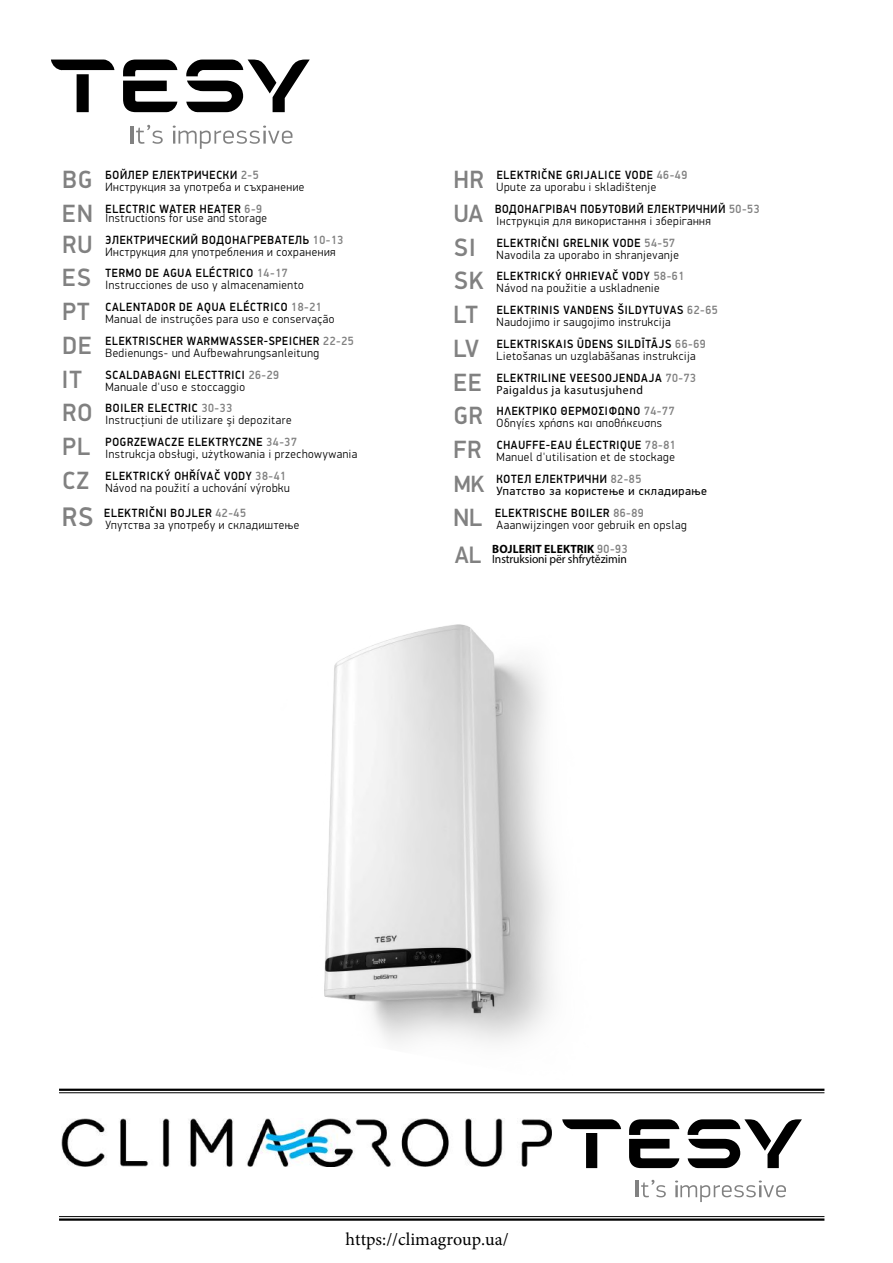
<style>
.page{position:relative;width:893px;height:1263px;background:#fff}
.page>*{position:absolute;margin:0;border:0;box-sizing:border-box;transform-origin:0 0}
.t1{font:500 27px "PF Din Display Pro";color:#818181;scale:.95 1}
.t2{font:500 25.05px "PF Din Display Pro";letter-spacing:.05em;color:#818181;scale:.95 1}
.t3{font:500 23.55px "PF Din Display Pro";color:#818181;scale:.95 1}
.t4{font:18px "Minion Pro";color:#000}
.t5{font:300 12px/12px "PF Din Display Pro";letter-spacing:.05em;color:#000;scale:.95 1}
.t6{font:12px/12px "PF Din Display Pro";letter-spacing:.05em;color:#000}
.t7{font:12px/9.3px "Myriad Pro";color:#000;text-align:right}
.t8{font:500 12px "PF Din Display Pro";letter-spacing:.07em;color:#000;scale:.9 1}
.t9{font:12px "Myriad Pro";letter-spacing:.05em;color:#000}
.s1{font-weight:500;font-size:25.05px;color:#818181}
.s2{font-weight:500}
.s3{font-weight:500;color:#818181}
.s4{color:#818181}
.s5{font-family:"PF Din Display Pro";font-weight:500;font-size:23.85px;color:#818181}
.s6{font-weight:700}
.s7{font-family:"PF Din Display Pro";font-weight:500;color:#818181}
</style>
<div class="page">
<hr style="left:130px;top:126px;width:3px;height:18px;background:#818181">
<svg style="left:136px;top:125px;width:27px;height:19px"></svg>
<svg style="left:173px;top:126px;width:119px;height:23px"></svg>
<svg style="left:51px;top:60px;width:63px;height:52px"></svg>
<svg style="left:123px;top:60px;width:54px;height:52px"></svg>
<svg style="left:186px;top:60px;width:124px;height:52px"></svg>
<hr style="left:636px;top:1180px;width:3px;height:17px;background:#818181">
<svg style="left:641px;top:1180px;width:25px;height:17px"></svg>
<svg style="left:675px;top:1180px;width:111px;height:22px"></svg>
<svg style="left:562px;top:1119px;width:59px;height:49px"></svg>
<svg style="left:629px;top:1119px;width:50px;height:49px"></svg>
<svg style="left:688px;top:1119px;width:114px;height:49px"></svg>
<hr style="left:59px;top:1216px;width:765px;height:1px;background:#000">
<hr style="left:59px;top:1218px;width:765px;height:3px;background:#000">
<hr style="left:59px;top:1089px;width:765px;height:2px;background:#000">
<hr style="left:59px;top:1092px;width:765px;height:1px;background:#000">
<img style="left:324px;top:624px;width:228px;height:419px">
<img style="left:62px;top:1119px;width:490px;height:47px">
<p class="t5" style="left:105px;top:169px;width:211px;text-indent:-43px"><span class="s1">BG</span> <span class="s2">БОЙЛЕР ЕЛЕКТРИЧЕСКИ</span> <span class="s3">2-5<br></span>Инструкция за употреба и съхранение</p>
<p class="t5" style="left:105px;top:204px;width:172px;line-height:9px;text-indent:-43px"><span class="s1">EN</span> <span class="s2">ELECTRIC WATER HEATER</span> <span class="s3">6-9<br></span>Instructions for use and storage</p>
<p class="t5" style="left:105px;top:234px;width:252px;text-indent:-43px"><span class="s1">RU</span> <span class="s2">ЭЛЕКТРИЧЕСКИЙ ВОДОНАГРЕВАТЕЛЬ</span> <span class="s3">10-13<br></span>Инструкция для употребления и сохранения</p>
<p class="t5" style="left:105px;top:267px;width:210px;text-indent:-43px"><span class="s1">ES</span> <span class="s2">TERMO DE AGUA ELÉCTRICO</span> <span class="s3">14-17<br></span>Instrucciones de uso y almacenamiento</p>
<h2 class="t2" style="left:62px;top:297px;width:30px">PT</h2>
<p class="t5" style="left:105px;top:301px;width:243px"><span class="s2">CALENTADOR DE AQUA ELÉCTRICO</span> <span class="s3">18-21<br></span>Manual de instruções para uso e conservação</p>
<p class="t5" style="left:105px;top:335px;width:263px;text-indent:-43px"><span class="s1">DE</span> <span class="s2">ELEKTRISCHER WARMWASSER-SPEICHER</span> <span class="s3">22-25<br></span>Bedienungs- und Aufbewahrungsanleitung</p>
<h2 class="t2" style="left:62px;top:364px;width:23px">IT</h2>
<p class="t5" style="left:105px;top:369px;width:184px"><span class="s2">SCALDABAGNI ELECTTRICI</span> <span class="s3">26-29<br></span>Manuale d'uso e stoccaggio</p>
<p class="t5" style="left:105px;top:402px;width:197px;text-indent:-43px"><span class="s1">RO</span> <span class="s2">BOILER ELECTRIC</span> <span class="s3">30-33<br></span>Instrucţiuni de utilizare şi depozitare</p>
<h2 class="t2" style="left:62px;top:432px;width:30px">PL</h2>
<p class="t5" style="left:105px;top:436px;width:267px"><span class="s2">POGRZEWACZE ELEKTRYCZNE</span> <span class="s3">34-37<br></span>Instrukcja obsługi, użytkowania i przechowywania</p>
<h2 class="t2" style="left:62px;top:465px;width:30px">CZ</h2>
<p class="t5" style="left:105px;top:470px;width:195px"><span class="s2">ELEKTRICKÝ OHŘÍVAČ VODY</span> <span class="s3">38-41<br></span>Návod na použití a uchování výrobku</p>
<h1 class="t1" style="left:62px;top:500px;width:34px">RS</h1>
<p class="t5" style="left:104px;top:507px;width:207px"><span class="s2">ELEKTRIČNI BOJLER</span> <span class="s3">42-45<br></span>Упутства за употребу и складиштење</p>
<p class="t5" style="left:497px;top:169px;width:202px;text-indent:-43px"><span class="s1">HR</span> <span class="s2">ELEKTRIČNE GRIJALICE VODE</span> <span class="s3">46-49<br></span>Upute za uporabu i skladištenje</p>
<p class="t5" style="left:454px;top:203px;width:324px;text-align:center"><span class="s1">UA</span> <span class="s2">ВОДОНАГРІВАЧ ПОБУТОВИЙ ЕЛЕКТРИЧНИЙ</span> <span class="s3">50-53<br></span>Інструкція для використання і зберігання</p>
<h2 class="t2" style="left:454px;top:232px;width:24px">SI</h2>
<p class="t5" style="left:497px;top:237px;width:193px"><span class="s2">ELEKTRIČNI GRELNIK VODE</span> <span class="s3">54-57<br></span>Navodila za uporabo in shranjevanje</p>
<p class="t5" style="left:497px;top:270px;width:199px;text-indent:-42px"><span class="s1">SK</span> <span class="s2">ELEKTRICKÝ OHRIEVAČ VODY</span> <span class="s3">58-61<br></span>Návod na použitie a uskladnenie</p>
<h2 class="t2" style="left:453px;top:300px;width:27px">LT</h2>
<p class="t5" style="left:497px;top:304px;width:234px"><span class="s2">ELEKTRINIS VANDENS ŠILDYTUVAS</span> <span class="s3">62-65<br></span>Naudojimo ir saugojimo instrukcija</p>
<h2 class="t2" style="left:453px;top:333px;width:28px">LV</h2>
<p class="t5" style="left:497px;top:338px;width:222px"><span class="s2">ELEKTRISKAIS ŪDENS SILDĪTĀJS</span> <span class="s3">66-69<br></span>Lietošanas un uzglabāšanas instrukcija</p>
<h2 class="t2" style="left:454px;top:367px;width:31px">EE</h2>
<p class="t8" style="left:497px;top:370px;width:223px">ELEKTRILINE VEESOOJENDAJA <span class="s4">70-73</span></p>
<p class="t9" style="left:497px;top:382px;width:148px">Paigaldus ja kasutusjuhend</p>
<p class="t5" style="left:497px;top:405px;width:189px;text-indent:-43px"><span class="s1">GR</span> <span class="s2">ΗΛΕΚΤΡΙΚO ΘΕΡΜΟΣΊ ΦΩΝΟ</span> <span class="s3">74-77<br></span>Οδηγίες χρήσης και αποθήκευσης</p>
<h2 class="t2" style="left:454px;top:435px;width:31px">FR</h2>
<p class="t5" style="left:497px;top:439px;width:190px"><span class="s2">CHAUFFE-EAU ÉLECTRIQUE</span> <span class="s3">78-81<br></span>Manuel d'utilisation et de stockage</p>
<h3 class="t3" style="left:454px;top:470px;width:34px">MK</h3>
<p class="t6" style="left:496px;top:473px;width:212px"><span class="s2">КОТЕЛ ЕЛЕКТРИЧНИ</span> <span class="s3">82-85<br></span>Упатство за користење и складирање</p>
<p class="t5" style="left:497px;top:507px;width:202px;text-indent:-43px"><span class="s1">NL</span> <span class="s2">ELEKTRISCHE BOILER</span> <span class="s3">86-89<br></span>Aaanwijzingen voor gebruik en opslag</p>
<p class="t7" style="left:455px;top:545px;width:174px"><span class="s5">AL</span> <span class="s6">BOJLERIT ELEKTRIK</span> <span class="s7">90-93<br></span>Instruksioni për shfrytězimin</p>
<h3 class="t4" style="left:346px;top:1227px;width:165px">https://climagroup.ua/</h3>
</div>
